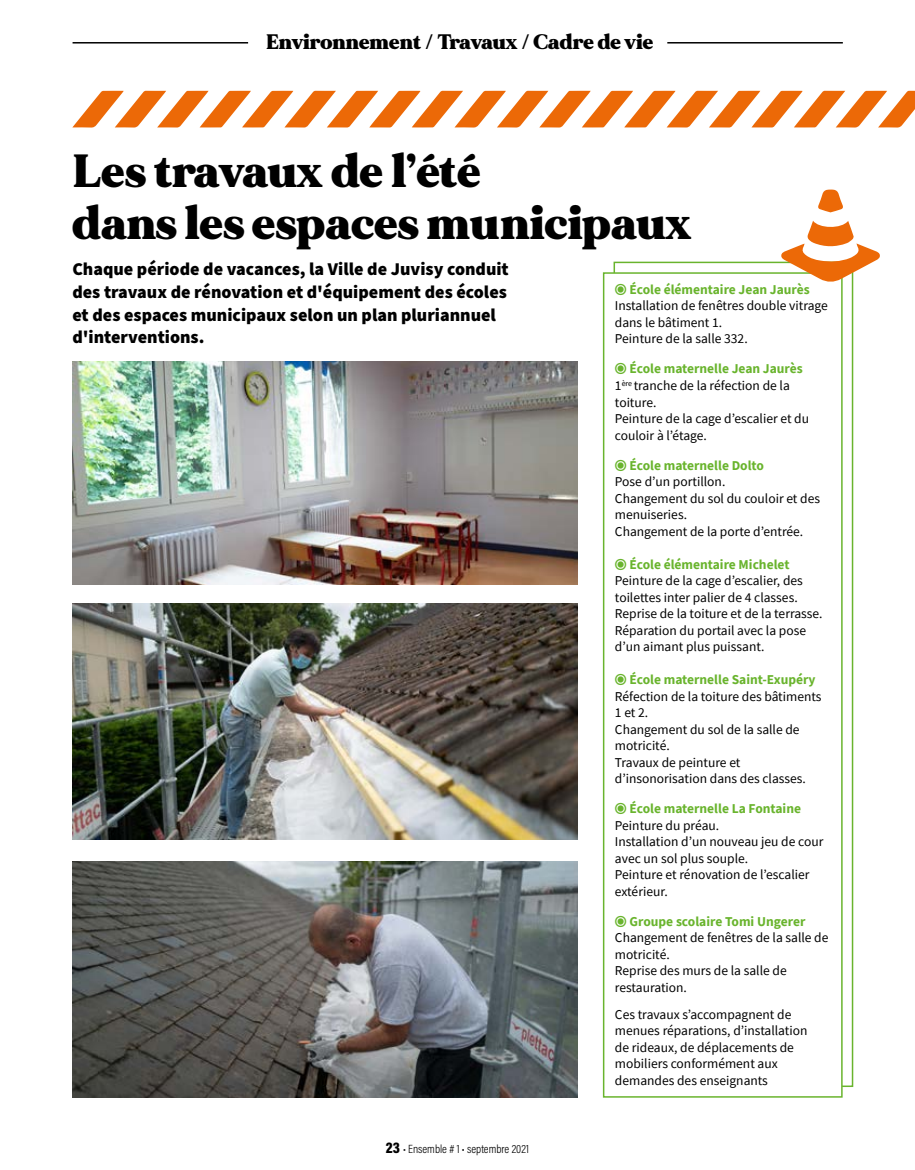
<style>
.page{position:relative;width:915px;height:1170px;background:#fff}
.page>*{position:absolute;margin:0;border:0;box-sizing:border-box;transform-origin:0 0}
.t1{font:900 46.5px/52.5px "MADE Mirage";letter-spacing:-.01em;color:#000}
.t2{font:900 21px "MADE Mirage";letter-spacing:-.01em;color:#000}
.t3{font:900 18px/22.5px "Source Sans Pro";color:#000}
.t4{font:13.5px/16.5px "Source Sans Pro";color:#000}
.t5{font:700 13.5px "Source Sans Pro";color:#69b42d}
.t6{font:12px "Acumin Variable Concept";color:#000}
.s1{font-weight:700;color:#69b42d}
.s2{font-size:15.75px}
</style>
<div class="page">
<div style="left:613px;top:261px;width:240px;height:825px;background:#fff;border:2px solid #69b42d"></div>
<hr style="left:72px;top:42px;width:176px;height:2px;background:#000">
<hr style="left:667px;top:42px;width:175px;height:2px;background:#000">
<div style="left:602px;top:272px;width:240px;height:825px;background:#fff;border:2px solid #69b42d"></div>
<img style="left:72px;top:361px;width:505px;height:224px">
<img style="left:72px;top:603px;width:505px;height:236px">
<img style="left:72px;top:861px;width:505px;height:236px">
<svg style="left:72px;top:91px;width:842px;height:37px"></svg>
<svg style="left:781px;top:221px;width:98px;height:61px"></svg>
<svg style="left:818px;top:189px;width:25px;height:23px"></svg>
<h2 class="t2" style="left:266px;top:27px;width:388px">Environnement / Travaux / Cadre de vie</h2>
<h1 class="t1" style="left:72px;top:145px;width:620px">Les travaux de l’été<br>dans les espaces municipaux</h1>
<h3 class="t3" style="left:72px;top:258px;width:438px">Chaque période de vacances, la Ville de Juvisy conduit des travaux de rénovation et d'équipement des écoles et des espaces municipaux selon un plan pluriannuel d'interventions.</h3>
<p class="t5" style="left:614px;top:280px;width:196px">◉ École élémentaire Jean Jaurès</p>
<p class="t4" style="left:614px;top:297px;width:214px">Installation de fenêtres double vitrage dans le bâtiment 1.<br>Peinture de la salle 332.</p>
<p class="t4" style="left:614px;top:360px;width:195px"><span class="s1">◉ École maternelle Jean Jaurès<br></span>1<sup>ère</sup> tranche de la réfection de la toiture.<br>Peinture de la cage d’escalier et du couloir à l’étage.</p>
<p class="t5" style="left:614px;top:456px;width:150px">◉ École maternelle Dolto</p>
<p class="t4" style="left:614px;top:473px;width:206px">Pose d’un portillon.<br>Changement du sol du couloir et des menuiseries.<br>Changement de la porte d’entrée.</p>
<p class="t5" style="left:614px;top:555px;width:176px">◉ École élémentaire Michelet</p>
<p class="t4" style="left:614px;top:572px;width:209px">Peinture de la cage d’escalier, des toilettes inter palier de 4 classes.<br>Reprise de la toiture et de la terrasse.<br>Réparation du portail avec la pose d’un aimant plus puissant.</p>
<p class="t5" style="left:614px;top:670px;width:202px">◉ École maternelle Saint-Exupéry</p>
<p class="t4" style="left:614px;top:687px;width:208px">Réfection de la toiture des bâtiments<br>1 et 2.<br>Changement du sol de la salle de motricité.<br>Travaux de peinture et d’insonorisation dans des classes.</p>
<p class="t5" style="left:614px;top:799px;width:187px">◉ École maternelle La Fontaine</p>
<p class="t4" style="left:614px;top:816px;width:210px">Peinture du préau.<br>Installation d’un nouveau jeu de cour avec un sol plus souple.<br>Peinture et rénovation de l’escalier extérieur.</p>
<p class="t5" style="left:614px;top:912px;width:192px">◉ Groupe scolaire Tomi Ungerer</p>
<p class="t4" style="left:614px;top:929px;width:215px">Changement de fenêtres de la salle de motricité.<br>Reprise des murs de la salle de restauration.</p>
<p class="t4" style="left:614px;top:1005px;width:194px">Ces travaux s’accompagnent de menues réparations, d’installation de rideaux, de déplacements de mobiliers conformément aux demandes des enseignants</p>
<p class="t6" style="left:386px;top:1140px;width:144px"><span class="s2">23</span> • Ensemble # 1 • septembre 2021</p>
</div>
